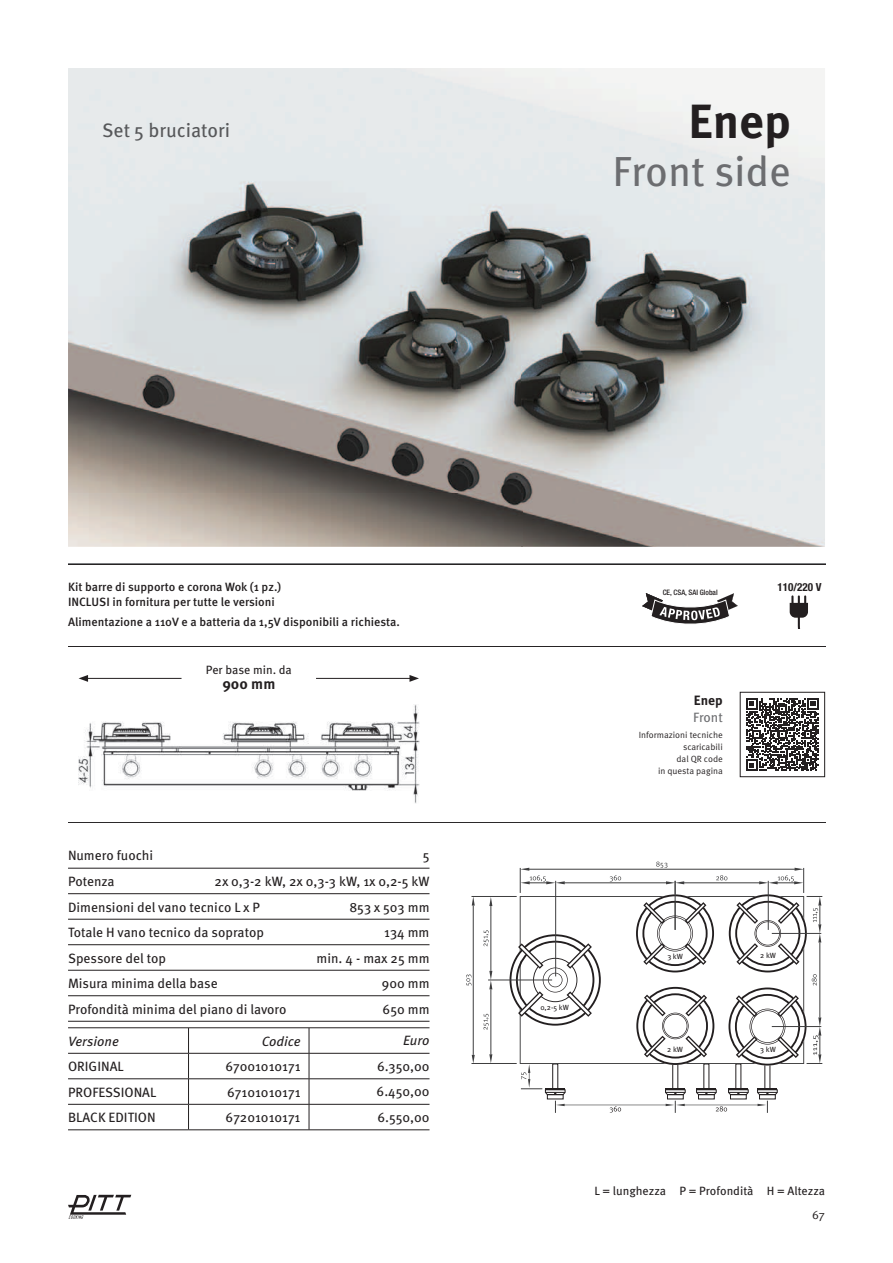
<style>
.page{position:relative;width:893px;height:1263px;background:#fff}
.page>*{position:absolute;margin:0;border:0;box-sizing:border-box;transform-origin:0 0}
.t1{font:700 48px "Meta Pro";color:#231f20}
.t2{font:42px "Meta Pro";color:#6c6d70}
.t3{font:19.5px "Meta Pro";color:#57585a}
.t4{font:700 15px "Meta Pro";color:#231f20}
.t5{font:13.5px/25.5px "Meta Pro";color:#231f20}
.t6{font:italic 13.5px "Meta Pro";color:#231f20}
.t7{font:13.5px "Meta Pro";color:#6c6d70}
.t8{font:700 13.5px "Meta Pro";color:#231f20}
.t9{font:500 12px/15.6px "Meta Pro";color:#231f20}
.t10{font:12px "Meta Pro";color:#231f20}
.t11{font:12px "Meta Pro Norm";color:#231f20}
.t12{font:700 condensed 11.1px "Helvetica Neue";color:#231f20}
.t13{font:9px/12px "Meta Pro Norm";color:#231f20;text-align:right}
.t14{font:7.5px "Meta Pro";color:#231f20}
.t15{font:500 condensed 7.5px "Helvetica Neue";color:#231f20}
</style>
<div class="page">
<svg style="left:642px;top:593px;width:96px;height:31px"></svg>
<svg style="left:790px;top:596px;width:18px;height:32px"></svg>
<img style="left:68px;top:564px;width:757px;height:1px">
<img style="left:68px;top:646px;width:757px;height:1px">
<img style="left:68px;top:822px;width:757px;height:1px">
<svg style="left:68px;top:1195px;width:63px;height:24px"></svg>
<hr style="left:68px;top:868px;width:361px;height:1px;background:#231f20">
<hr style="left:68px;top:893px;width:361px;height:1px;background:#231f20">
<hr style="left:68px;top:919px;width:361px;height:1px;background:#231f20">
<hr style="left:68px;top:944px;width:361px;height:1px;background:#231f20">
<hr style="left:68px;top:970px;width:361px;height:1px;background:#231f20">
<hr style="left:68px;top:995px;width:361px;height:1px;background:#231f20">
<hr style="left:68px;top:1021px;width:361px;height:1px;background:#231f20">
<hr style="left:189px;top:1079px;width:240px;height:1px;background:#231f20">
<hr style="left:189px;top:1104px;width:240px;height:1px;background:#231f20">
<hr style="left:189px;top:1130px;width:240px;height:1px;background:#231f20">
<hr style="left:68px;top:1053px;width:121px;height:1px;background:#231f20">
<hr style="left:68px;top:1079px;width:121px;height:1px;background:#231f20">
<hr style="left:68px;top:1104px;width:121px;height:1px;background:#231f20">
<hr style="left:68px;top:1130px;width:121px;height:1px;background:#231f20">
<hr style="left:68px;top:1028px;width:361px;height:1px;background:#231f20">
<hr style="left:189px;top:1053px;width:240px;height:1px;background:#231f20">
<svg style="left:188px;top:1028px;width:1px;height:102px"></svg>
<svg style="left:309px;top:1028px;width:1px;height:102px"></svg>
<svg style="left:746px;top:698px;width:72px;height:73px"></svg>
<div style="left:740px;top:692px;width:85px;height:85px;border:1px solid #231f20"></div>
<img style="left:79px;top:705px;width:340px;height:99px">
<hr style="left:86px;top:678px;width:96px;height:1px;background:#231f20">
<svg style="left:79px;top:675px;width:9px;height:7px"></svg>
<hr style="left:316px;top:678px;width:96px;height:1px;background:#231f20">
<svg style="left:409px;top:675px;width:10px;height:7px"></svg>
<img style="left:68px;top:68px;width:757px;height:479px">
<div style="left:672px;top:1064px;width:6px;height:26px;border:1px solid #231f20"></div>
<svg style="left:665px;top:1089px;width:21px;height:6px"></svg>
<svg style="left:696px;top:1089px;width:21px;height:6px"></svg>
<svg style="left:555px;top:1101px;width:213px;height:12px"></svg>
<svg style="left:521px;top:1064px;width:45px;height:31px"></svg>
<svg style="left:757px;top:1089px;width:21px;height:6px"></svg>
<svg style="left:728px;top:1089px;width:21px;height:6px"></svg>
<svg style="left:520px;top:896px;width:116px;height:168px"></svg>
<hr style="left:471px;top:896px;width:46px;height:1px;background:#3e3e3f">
<hr style="left:471px;top:1063px;width:46px;height:1px;background:#3e3e3f">
<hr style="left:473px;top:906px;width:1px;height:149px;background:#3e3e3f">
<svg style="left:472px;top:897px;width:3px;height:9px"></svg>
<svg style="left:472px;top:1055px;width:3px;height:8px"></svg>
<hr style="left:529px;top:869px;width:265px;height:1px;background:#3e3e3f">
<hr style="left:565px;top:883px;width:101px;height:1px;background:#3e3e3f">
<hr style="left:490px;top:906px;width:1px;height:65px;background:#3e3e3f">
<svg style="left:489px;top:897px;width:3px;height:9px"></svg>
<hr style="left:490px;top:989px;width:1px;height:65px;background:#3e3e3f">
<svg style="left:489px;top:971px;width:3px;height:18px"></svg>
<svg style="left:489px;top:1054px;width:3px;height:9px"></svg>
<svg style="left:466px;top:974px;width:5px;height:12px"></svg>
<svg style="left:483px;top:930px;width:6px;height:16px"></svg>
<svg style="left:483px;top:1014px;width:6px;height:16px"></svg>
<svg style="left:610px;top:875px;width:11px;height:7px"></svg>
<svg style="left:520px;top:868px;width:45px;height:25px"></svg>
<svg style="left:509px;top:934px;width:92px;height:92px"></svg>
<svg style="left:636px;top:862px;width:186px;height:204px"></svg>
<hr style="left:555px;top:881px;width:1px;height:95px;background:#3e3e3f">
<hr style="left:675px;top:881px;width:1px;height:49px;background:#3e3e3f">
<hr style="left:768px;top:881px;width:1px;height:49px;background:#3e3e3f">
<hr style="left:772px;top:933px;width:49px;height:1px;background:#3e3e3f">
<hr style="left:772px;top:1026px;width:49px;height:1px;background:#3e3e3f">
<hr style="left:488px;top:980px;width:64px;height:1px;background:#3e3e3f">
<h3 class="t3" style="left:102px;top:123px;width:130px">Set 5 bruciatori</h3>
<h1 class="t1" style="left:688px;top:104px;width:104px">Enep</h1>
<h2 class="t2" style="left:612px;top:156px;width:180px">Front side</h2>
<p class="t9" style="left:68px;top:580px;width:215px">Kit barre di supporto e corona Wok (1 pz.)<br>INCLUSI in fornitura per tutte le versioni</p>
<p class="t9" style="left:68px;top:615px;width:333px">Alimentazione a 110V e a batteria da 1,5V disponibili a richiesta.</p>
<p class="t10" style="left:206px;top:666px;width:88px">Per base min. da</p>
<p class="t4" style="left:222px;top:679px;width:54px">900 mm</p>
<p class="t5" style="left:68px;top:844px;width:87px">Numero fuochi</p>
<p class="t5" style="left:423px;top:844px;width:8px">5</p>
<p class="t5" style="left:68px;top:870px;width:48px">Potenza</p>
<p class="t5" style="left:68px;top:870px;width:363px;text-indent:147px">2x 0,3-2 kW, 2x 0,3-3 kW, 1x 0,2-5 kW<br>Dimensioni del vano tecnico L x P</p>
<p class="t5" style="left:349px;top:895px;width:82px">853 x 503 mm</p>
<p class="t5" style="left:68px;top:921px;width:197px">Totale H vano tecnico da sopratop</p>
<p class="t5" style="left:384px;top:921px;width:47px">134 mm</p>
<p class="t5" style="left:68px;top:946px;width:99px">Spessore del top</p>
<p class="t5" style="left:316px;top:946px;width:115px">min. 4 - max 25 mm</p>
<p class="t5" style="left:68px;top:972px;width:151px">Misura minima della base</p>
<p class="t5" style="left:382px;top:972px;width:49px">900 mm</p>
<p class="t5" style="left:68px;top:997px;width:220px">Profondità minima del piano di lavoro</p>
<p class="t5" style="left:383px;top:997px;width:48px">650 mm</p>
<p class="t6" style="left:68px;top:1036px;width:52px">Versione</p>
<p class="t6" style="left:262px;top:1036px;width:40px">Codice</p>
<p class="t5" style="left:68px;top:1055px;width:57px">ORIGINAL</p>
<p class="t5" style="left:225px;top:1055px;width:77px">67001010171</p>
<p class="t5" style="left:68px;top:1080px;width:90px">PROFESSIONAL</p>
<p class="t5" style="left:227px;top:1080px;width:75px">67101010171</p>
<p class="t5" style="left:68px;top:1106px;width:89px">BLACK EDITION</p>
<p class="t5" style="left:226px;top:1106px;width:76px">67201010171</p>
<p class="t6" style="left:403px;top:1036px;width:28px">Euro</p>
<p class="t5" style="left:377px;top:1054px;width:54px;text-align:justify">6.350,00<br>6.450,00<br>6.550,00</p>
<p class="t15" style="left:663px;top:590px;width:56px">CE, CSA, SAI Global</p>
<p class="t8" style="left:694px;top:696px;width:30px">Enep</p>
<p class="t7" style="left:693px;top:712px;width:31px">Front</p>
<p class="t13" style="left:639px;top:730px;width:85px">Informazioni tecniche scaricabili<br>dal QR code<br>in questa pagina</p>
<p class="t12" style="left:777px;top:583px;width:46px">110/220 V</p>
<p class="t14" style="left:540px;top:1005px;width:30px">0,2-5 kW</p>
<p class="t14" style="left:667px;top:953px;width:17px">3 kW</p>
<p class="t14" style="left:667px;top:1046px;width:17px">2 kW</p>
<p class="t14" style="left:760px;top:952px;width:17px">2 kW</p>
<p class="t14" style="left:760px;top:1046px;width:17px">3 kW</p>
<p class="t10" style="left:594px;top:1187px;width:232px">L = lunghezza P = Profondità H = Altezza</p>
<p class="t11" style="left:812px;top:1210px;width:14px">67</p>
</div>
